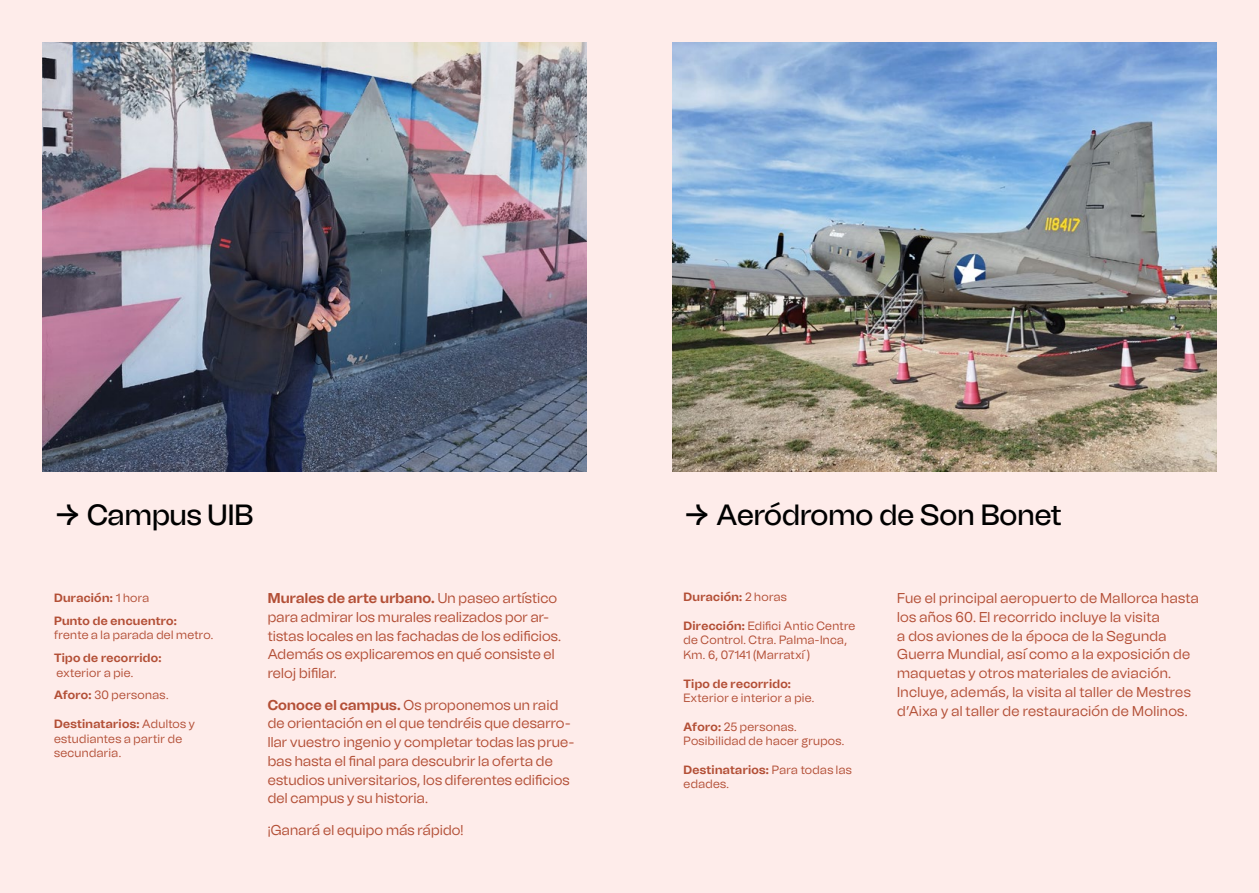
<style>
.page{position:relative;width:1259px;height:893px;background:#feecea}
.page>*{position:absolute;margin:0;border:0;box-sizing:border-box;transform-origin:0 0}
.t1{font:500 29.25px "Tomato Grotesk";color:#000}
.t2{font:14.25px/18.8px "Tomato Grotesk";letter-spacing:.015em;color:#b34f36}
.t3{font:12px/14.4px "Tomato Grotesk";letter-spacing:.03em;color:#b34f36}
.t4{font:700 12px/22.8px "Tomato Grotesk";letter-spacing:.025em;color:#b34f36}
.s1{font-weight:400}
.s2{font-weight:700}
</style>
<div class="page">
<img style="left:43px;top:43px;width:544px;height:428px">
<img style="left:672px;top:43px;width:544px;height:428px">
<h1 class="t1" style="left:54px;top:496px;width:201px">→ Campus UIB</h1>
<p class="t4" style="left:54px;top:587px;width:124px">Duración: <span class="s1">1 hora<br></span>Punto de encuentro:</p>
<p class="t3" style="left:54px;top:628px;width:161px">frente a la parada del metro.</p>
<p class="t4" style="left:54px;top:647px;width:109px">Tipo de recorrido:</p>
<p class="t3" style="left:54px;top:661px;width:116px;line-height:22.8px">exterior a pie.<br><span class="s2">Aforo:</span> 30 personas.</p>
<p class="t3" style="left:54px;top:717px;width:142px"><span class="s2">Destinatarios:</span> Adultos y estudiantes a partir de secundaria.</p>
<p class="t2" style="left:268px;top:589px;width:295px"><span class="s2">Murales de arte urbano.</span> Un paseo artístico para admirar los murales realizados por ar&shy;tistas locales en las fachadas de los edificios.<br>Además os explicaremos en qué consiste el reloj bifilar.</p>
<p class="t2" style="left:268px;top:695px;width:308px"><span class="s2">Conoce el campus.</span> Os proponemos un raid de orientación en el que tendréis que desarro&shy;llar vuestro ingenio y completar todas las prue&shy;bas hasta el final para descubrir la oferta de estudios universitarios, los diferentes edificios del campus y su historia.</p>
<p class="t2" style="left:268px;top:821px;width:197px">¡Ganará el equipo más rápido!</p>
<h1 class="t1" style="left:683px;top:496px;width:379px">→ Aeródromo de Son Bonet</h1>
<p class="t4" style="left:683px;top:586px;width:105px">Duración: <span class="s1">2 horas</span></p>
<p class="t3" style="left:683px;top:619px;width:173px"><span class="s2">Dirección:</span> Edifici Antic Centre de Control. Ctra. Palma-Inca,<br>Km. 6, 07141 (Marratxí )</p>
<p class="t4" style="left:683px;top:672px;width:109px">Tipo de recorrido:</p>
<p class="t3" style="left:683px;top:691px;width:132px">Exterior e interior a pie.</p>
<p class="t3" style="left:683px;top:720px;width:162px"><span class="s2">Aforo:</span> 25 personas.<br>Posibilidad de hacer grupos.</p>
<p class="t3" style="left:683px;top:763px;width:170px"><span class="s2">Destinatarios:</span> Para todas las edades.</p>
<p class="t2" style="left:897px;top:589px;width:303px">Fue el principal aeropuerto de Mallorca hasta los años 60. El recorrido incluye la visita<br>a dos aviones de la época de la Segunda Guerra Mundial, así como a la exposición de maquetas y otros materiales de aviación.<br>Incluye, además, la visita al taller de Mestres d’Aixa y al taller de restauración de Molinos.</p>
</div>
